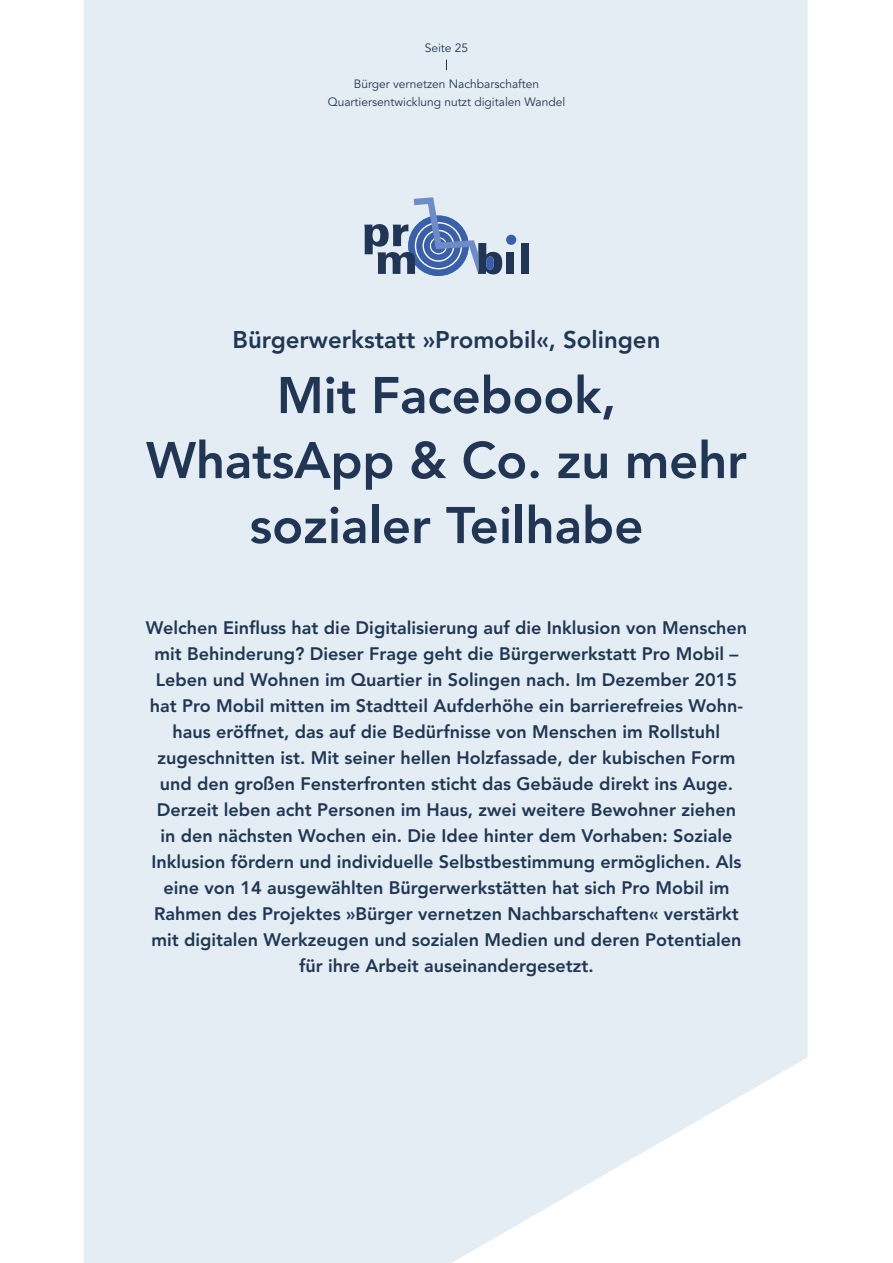
<style>
.page{position:relative;width:893px;height:1263px;background:#fff}
.page>*{position:absolute;margin:0;border:0;box-sizing:border-box;transform-origin:0 0}
.Avenir_Heavy_34_40{font:800 51px/64.9px "Avenir LT Std";letter-spacing:-.005em;color:#203654;text-align:center}
.Overline_Head_16pt{font:800 24px "Avenir LT Std";color:#203654}
.Einleitungstext__Ave{font:800 18px/26px "Avenir LT Std";color:#203654;text-align:center}
.t1{font:12px/18px "Avenir LT Std";color:#203654;text-align:center}
</style>
<div class="page">
<div style="left:84px;top:0;width:724px;height:1263px;background:#e4edf3"></div>
<div style="left:521px;top:243px;width:8px;height:31px;background:#203654"></div>
<div style="left:506px;top:252px;width:8px;height:22px;background:#203654"></div>
<div style="left:506px;top:235px;width:10px;height:10px;background:#3a5ea9;border-radius:50%"></div>
<svg style="left:364px;top:197px;width:138px;height:77px;background:#9aacc7"></svg>
<p class="t1" style="left:425px;top:39px;width:45px">Seite 25</p>
<p class="t1" style="left:328px;top:75px;width:239px">Bürger vernetzen Nachbarschaften<br>Quartiersentwicklung nutzt digitalen Wandel</p>
<p class="Overline_Head_16pt" style="left:232px;top:325px;width:430px">Bürgerwerkstatt »Promobil«, Solingen</p>
<p class="Avenir_Heavy_34_40" style="left:146px;top:363px;width:602px">Mit Facebook,<br>WhatsApp &amp; Co. zu mehr sozialer Teilhabe</p>
<p class="Einleitungstext__Ave" style="left:146px;top:615px;width:603px">Welchen Einfluss hat die Digitalisierung auf die Inklusion von Menschen mit Behinderung? Dieser Frage geht die Bürgerwerkstatt Pro Mobil – Leben und Wohnen im Quartier in Solingen nach. Im Dezember 2015 hat Pro Mobil mitten im Stadtteil Aufderhöhe ein barrierefreies Wohn&shy;haus eröffnet, das auf die Bedürfnisse von Menschen im Rollstuhl zugeschnitten ist. Mit seiner hellen Holzfassade, der kubischen Form und den großen Fensterfronten sticht das Gebäude direkt ins Auge.<br>Derzeit leben acht Personen im Haus, zwei weitere Bewohner ziehen<br>in den nächsten Wochen ein. Die Idee hinter dem Vorhaben: Soziale Inklusion fördern und individuelle Selbstbestimmung ermöglichen. Als eine von 14 ausgewählten Bürgerwerkstätten hat sich Pro Mobil im Rahmen des Projektes »Bürger vernetzen Nachbarschaften« verstärkt mit digitalen Werkzeugen und sozialen Medien und deren Potentialen für ihre Arbeit auseinandergesetzt.</p>
</div>
